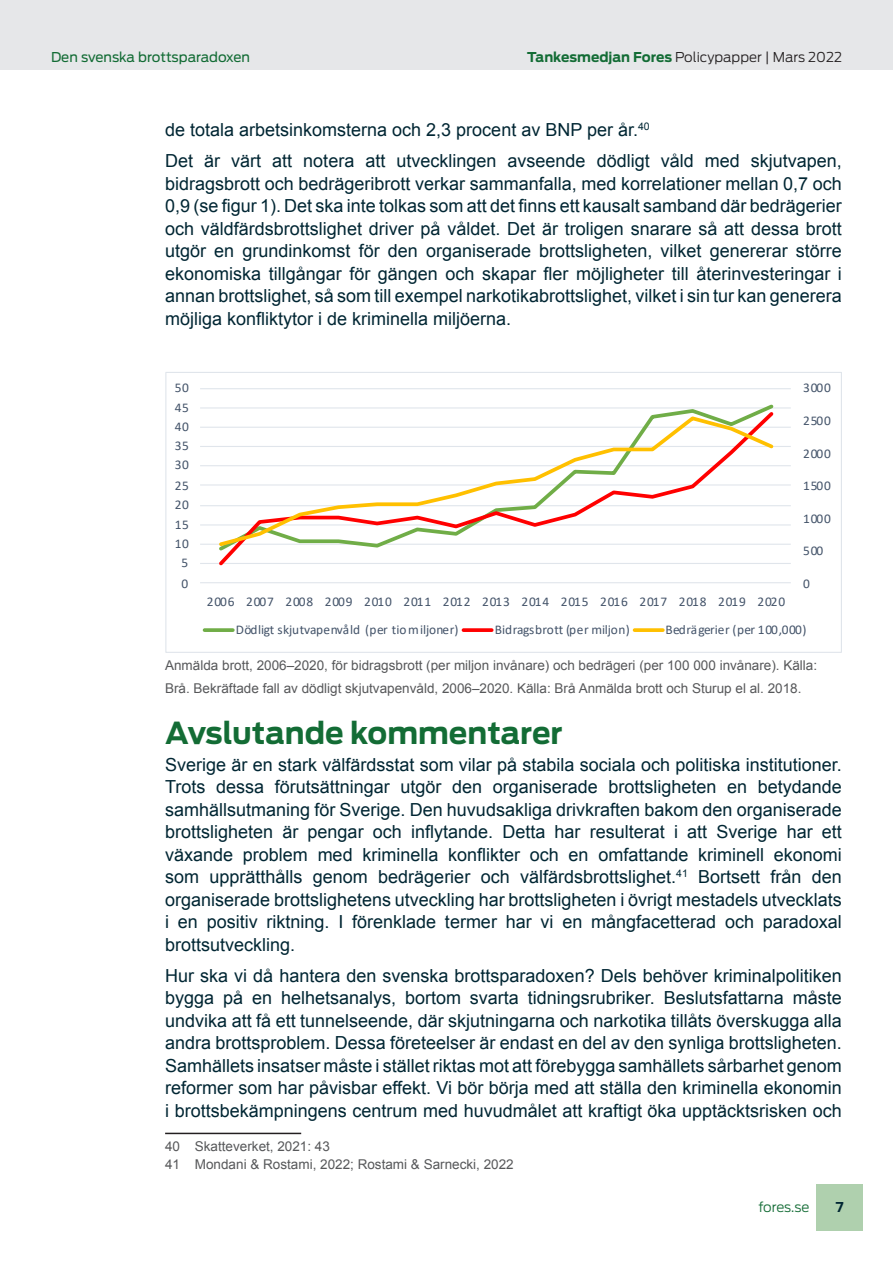
<style>
.page{position:relative;width:893px;height:1263px;background:#fff}
.page>*{position:absolute;margin:0;border:0;box-sizing:border-box;transform-origin:0 0}
.Fores-Text-undertite{font:700 30px "Antenna";color:#136c35}
.Body_Copy{font:18px/22.5px "Arial";color:#002633;text-align:justify}
.Fotnot_Fores{font:13.5px/22.5px "Arial";color:#57585a}
.t1{font:300 13.5px "Antenna";color:#231f20}
.t2{font:13.5px "Antenna";color:#136c35}
.t3{font:300 13.5px "Antenna";letter-spacing:-.005em;color:#136c35}
.t4{font:700 13.5px "Antenna";color:#002633}
.t5{font:13.35px/28.2px "Calibri";letter-spacing:.03em;color:#44546a}
.t6{font:13.35px "Calibri";letter-spacing:-.005em;color:#44546a}
.t7{font:13.35px "Calibri";letter-spacing:-.01em;color:#44546a}
.s1{font-weight:700;color:#136c35}
</style>
<div class="page">
<div style="left:0;top:0;width:893px;height:69px;background:#e6e7e9"></div>
<div style="left:816px;top:1184px;width:47px;height:47px;background:#afd0ae"></div>
<hr style="left:200px;top:563px;width:591px;height:1px;background:#e0e5eb">
<hr style="left:200px;top:544px;width:591px;height:1px;background:#e0e5eb">
<hr style="left:200px;top:524px;width:591px;height:1px;background:#e0e5eb">
<hr style="left:200px;top:505px;width:591px;height:1px;background:#e0e5eb">
<hr style="left:200px;top:484px;width:591px;height:1px;background:#e0e5eb">
<hr style="left:200px;top:465px;width:591px;height:1px;background:#e0e5eb">
<hr style="left:200px;top:446px;width:591px;height:1px;background:#e0e5eb">
<hr style="left:200px;top:427px;width:591px;height:1px;background:#e0e5eb">
<hr style="left:200px;top:407px;width:591px;height:1px;background:#e0e5eb">
<hr style="left:200px;top:388px;width:591px;height:1px;background:#e0e5eb">
<hr style="left:200px;top:582px;width:591px;height:1px;background:#e0e5eb">
<svg style="left:216px;top:404px;width:560px;height:5px"></svg>
<svg style="left:216px;top:414px;width:560px;height:135px"></svg>
<svg style="left:205px;top:628px;width:28px;height:4px"></svg>
<svg style="left:463px;top:628px;width:29px;height:4px"></svg>
<svg style="left:635px;top:628px;width:28px;height:4px"></svg>
<div style="left:165px;top:372px;width:677px;height:281px;border:1px solid #e0e5eb"></div>
<hr style="left:165px;top:1133px;width:136px;height:1px;background:#231f20">
<p class="t2" style="left:51px;top:48px;width:200px">Den svenska brottsparadoxen</p>
<p class="t1" style="left:527px;top:48px;width:316px"><span class="s1">Tankesmedjan Fores</span> Policypapper | Mars 2022</p>
<p class="Body_Copy" style="left:165px;top:119px;width:486px">de totala arbetsinkomsterna och 2,3 procent av BNP per år.<sup>40</sup></p>
<p class="Body_Copy" style="left:165px;top:150px;width:678px">Det är värt att notera att utvecklingen avseende dödligt våld med skjutvapen, bidragsbrott och bedrägeribrott verkar sammanfalla, med korrelationer mellan 0,7 och 0,9 (se figur 1). Det ska inte tolkas som att det finns ett kausalt samband där bedrägerier och väldfärdsbrottslighet driver på våldet. Det är troligen snarare så att dessa brott utgör en grundinkomst för den organiserade brottsligheten, vilket genererar större ekonomiska tillgångar för gängen och skapar fler möjligheter till återinvesteringar i annan brottslighet, så som till exempel narkotikabrottslighet, vilket i sin tur kan generera möjliga konfliktytor i de kriminella miljöerna.</p>
<p class="t5" style="left:175px;top:374px;width:16px">50</p>
<p class="t5" style="left:175px;top:393px;width:16px">45</p>
<p class="t5" style="left:175px;top:412px;width:16px">40</p>
<p class="t5" style="left:175px;top:431px;width:16px">35</p>
<p class="t5" style="left:175px;top:451px;width:16px">30</p>
<p class="t5" style="left:175px;top:471px;width:16px">25</p>
<p class="t5" style="left:175px;top:490px;width:16px">20</p>
<p class="t5" style="left:175px;top:510px;width:16px">15</p>
<p class="t5" style="left:175px;top:529px;width:16px">10</p>
<p class="t5" style="left:182px;top:548px;width:8px">5</p>
<p class="t5" style="left:182px;top:569px;width:8px">0</p>
<p class="t5" style="left:803px;top:374px;width:29px">3000</p>
<p class="t5" style="left:803px;top:406px;width:29px">2500</p>
<p class="t5" style="left:803px;top:439px;width:29px">2000</p>
<p class="t5" style="left:803px;top:471px;width:29px">1500</p>
<p class="t5" style="left:803px;top:504px;width:29px">1000</p>
<p class="t5" style="left:803px;top:536px;width:22px">500</p>
<p class="t5" style="left:803px;top:569px;width:8px">0</p>
<p class="t5" style="left:236px;top:587px;width:551px;text-indent:-29px">2006 2007 2008 2009 2010 2011 2012 2013 2014 2015 2016 2017 2018 2019 2020<br>Dödligt skjutvapenvåld (per tio miljoner)</p>
<p class="t6" style="left:495px;top:620px;width:137px">Bidragsbrott (per miljon)</p>
<p class="t7" style="left:666px;top:620px;width:143px">Bedrägerier (per 100,000)</p>
<p class="Fotnot_Fores" style="left:165px;top:654px;width:654px">Anmälda brott, 2006–2020, för bidragsbrott (per miljon invånare) och bedrägeri (per 100 000 invånare). Källa:<br>Brå. Bekräftade fall av dödligt skjutvapenvåld, 2006–2020. Källa: Brå Anmälda brott och Sturup el al. 2018.</p>
<p class="Fores-Text-undertite" style="left:165px;top:712px;width:399px">Avslutande kommentarer</p>
<p class="Body_Copy" style="left:165px;top:753px;width:678px">Sverige är en stark välfärdsstat som vilar på stabila sociala och politiska institutioner.<br>Trots dessa förutsättningar utgör den organiserade brottsligheten en betydande samhällsutmaning för Sverige. Den huvudsakliga drivkraften bakom den organiserade brottsligheten är pengar och inflytande. Detta har resulterat i att Sverige har ett växande problem med kriminella konflikter och en omfattande kriminell ekonomi som upprätthålls genom bedrägerier och välfärdsbrottslighet.<sup>41</sup> Bortsett från den organiserade brottslighetens utveckling har brottsligheten i övrigt mestadels utvecklats i en positiv riktning. I förenklade termer har vi en mångfacetterad och paradoxal brottsutveckling.</p>
<p class="Body_Copy" style="left:165px;top:964px;width:678px">Hur ska vi då hantera den svenska brottsparadoxen? Dels behöver kriminalpolitiken bygga på en helhetsanalys, bortom svarta tidningsrubriker. Beslutsfattarna måste undvika att få ett tunnelseende, där skjutningarna och narkotika tillåts överskugga alla andra brottsproblem. Dessa företeelser är endast en del av den synliga brottsligheten.<br>Samhällets insatser måste i stället riktas mot att förebygga samhällets sårbarhet genom reformer som har påvisbar effekt. Vi bör börja med att ställa den kriminella ekonomin i brottsbekämpningens centrum med huvudmålet att kraftigt öka upptäcktsrisken och</p>
<p class="Fotnot_Fores" style="left:165px;top:1135px;width:166px">40 Skatteverket, 2021: 43</p>
<p class="Fotnot_Fores" style="left:165px;top:1153px;width:350px">41 Mondani &amp; Rostami, 2022; Rostami &amp; Sarnecki, 2022</p>
<p class="t3" style="left:758px;top:1198px;width:53px">fores.se</p>
<p class="t4" style="left:836px;top:1198px;width:9px">7</p>
</div>
